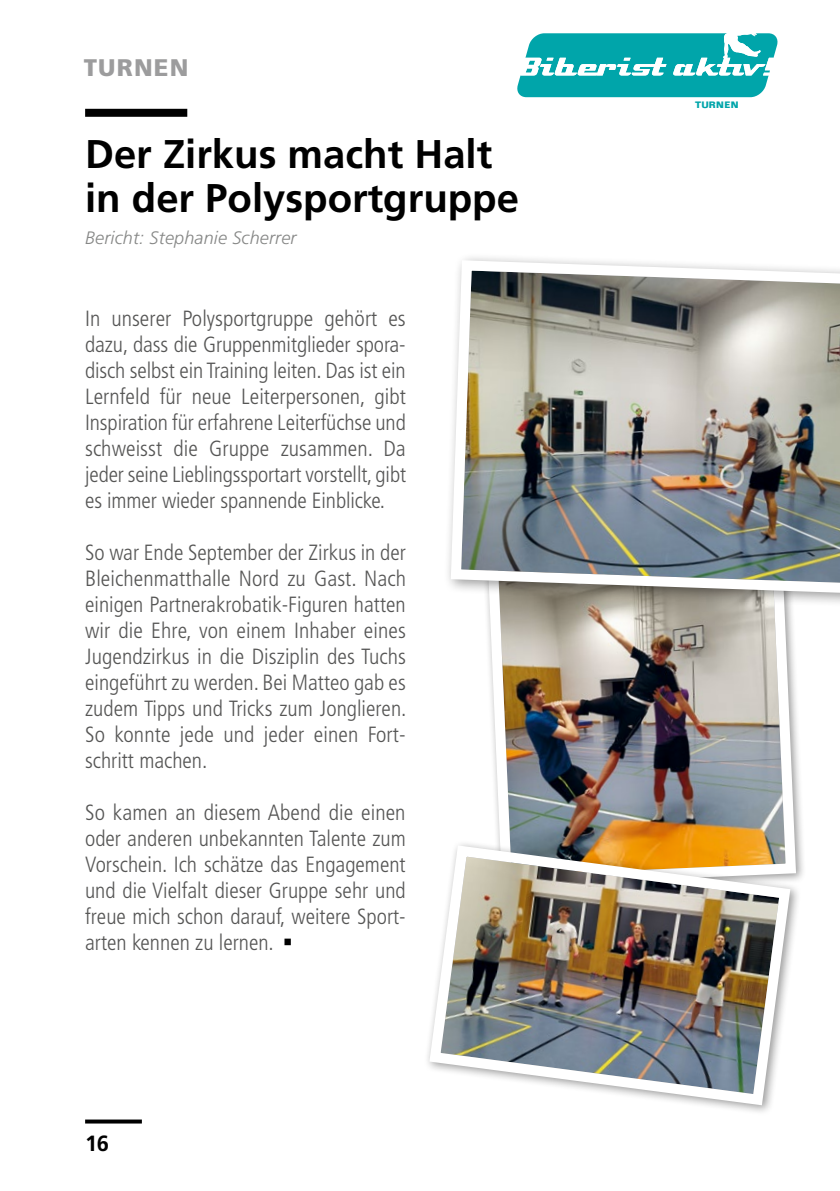
<style>
.page{position:relative;width:840px;height:1191px;background:#fff}
.page>*{position:absolute;margin:0;border:0;box-sizing:border-box;transform-origin:0 0}
.t1{font:700 40px/44px "Frutiger";color:#000}
.t2{font:900 24px "Frutiger";letter-spacing:.05em;color:#9c9c9d}
.t3{font:300 condensed 22px/26px "Frutiger";color:#565655;text-align:justify}
.t4{font:700 22px "Frutiger";color:#000}
.t5{font:italic 300 18px "Frutiger";letter-spacing:.01em;color:#868786}
.t6{font:700 9.2px "Folio";letter-spacing:.04em;color:#00a5aa}
.s1{color:#000}
</style>
<div class="page">
<svg style="left:517px;top:33px;width:261px;height:64px"></svg>
<svg style="left:85px;top:1119px;width:57px;height:4px"></svg>
<img style="left:487px;top:609px;width:313px;height:231px">
<div style="left:85px;top:109px;width:102px;height:8px;background:#000"></div>
<div style="left:442px;top:252px;width:397px;height:357px;background:#000;opacity:.4"></div>
<img style="left:445px;top:255px;width:394px;height:345px">
<div style="left:424px;top:840px;width:376px;height:276px;background:#000;opacity:.4"></div>
<img style="left:424px;top:839px;width:371px;height:271px">
<p class="t2" style="left:84px;top:53px;width:106px">TURNEN</p>
<h1 class="t1" style="left:85px;top:132px;width:435px">Der Zirkus macht Halt in der Polysportgruppe</h1>
<p class="t5" style="left:85px;top:227px;width:213px">Bericht: Stephanie Scherrer</p>
<p class="t3" style="left:85px;top:305px;width:322px">In unserer Polysportgruppe gehört es dazu, dass die Gruppenmitglieder spora&shy;disch selbst ein Training leiten. Das ist ein Lernfeld für neue Leiterpersonen, gibt Inspiration für erfahrene Leiterfüchse und schweisst die Gruppe zusammen. Da jeder seine Lieblingssportart vorstellt, gibt es immer wieder spannende Einblicke.</p>
<p class="t3" style="left:85px;top:539px;width:323px">So war Ende September der Zirkus in der Bleichenmatthalle Nord zu Gast. Nach einigen Partnerakrobatik-Figuren hatten wir die Ehre, von einem Inhaber eines Jugendzirkus in die Disziplin des Tuchs eingeführt zu werden. Bei Matteo gab es zudem Tipps und Tricks zum Jonglieren.<br>So konnte jede und jeder einen Fort&shy;schritt machen.</p>
<p class="t3" style="left:85px;top:799px;width:322px">So kamen an diesem Abend die einen oder anderen unbekannten Talente zum Vorschein. Ich schätze das Engagement und die Vielfalt dieser Gruppe sehr und freue mich schon darauf, weitere Sport&shy;arten kennen zu lernen. <span class="s1">▪</span></p>
<p class="t4" style="left:85px;top:1130px;width:25px">16</p>
<p class="t6" style="left:694px;top:99px;width:45px">TURNEN</p>
</div>
